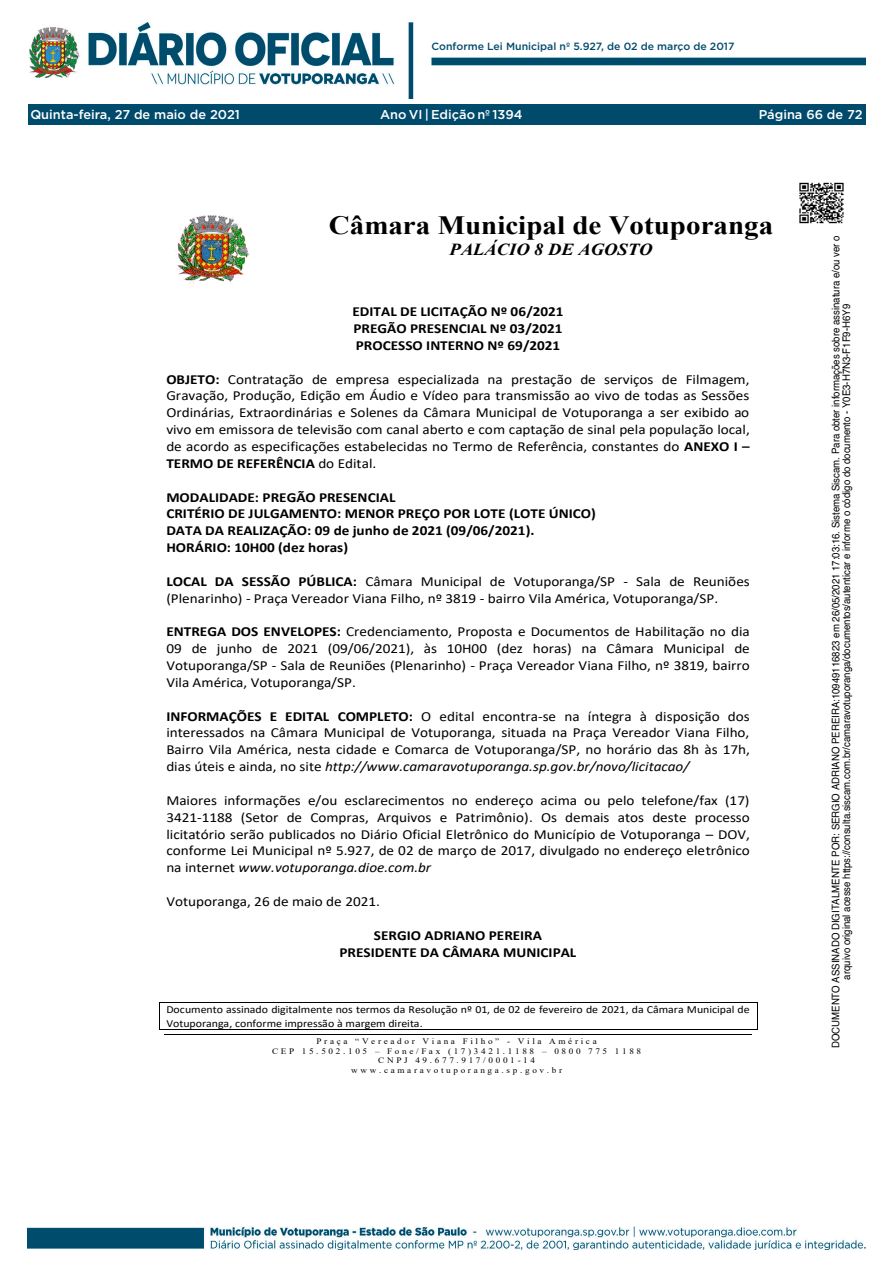
<style>
.page{position:relative;width:893px;height:1263px;background:#fff}
.page>*{position:absolute;margin:0;border:0;box-sizing:border-box;transform-origin:0 0}
.t1{font:700 26.4px "Times New Roman";color:#000;scale:1.1 1}
.t2{font:italic 700 16.8px "Times New Roman";color:#000;scale:1.1 1}
.t3{font:13.8px/16.8px "Calibri";color:#000;text-align:justify;scale:1.1 1}
.t4{font:700 13.8px/16.8px "Calibri";color:#000;text-align:justify;scale:1.1 1}
.t5{font:500 12.75px "Gotham";color:#fff}
.t6{font:10.8px/13.2px "Calibri";color:#000;scale:1.1 1}
.t7{font:10.5px/10.5px "Helvetica";color:#000;text-align:center;scale:.91 1}
.t8{font:500 10.5px "Gotham";color:#004b6c}
.t9{font:8.4px/9.6px "Times New Roman";letter-spacing:.29em;color:#000;text-align:center;scale:1.1 1}
.s1{font-weight:700}
.s2{font-style:italic}
</style>
<div class="page">
<img style="left:28px;top:1226px;width:837px;height:24px">
<img style="left:29px;top:22px;width:836px;height:76px">
<div style="left:28px;top:104px;width:837px;height:21px;background:#004b6c"></div>
<img style="left:175px;top:215px;width:80px;height:70px">
<hr style="left:164px;top:1034px;width:588px;height:1px;background:#000">
<hr style="left:160px;top:1002px;width:597px;height:1px;background:#000">
<svg style="left:159px;top:1002px;width:1px;height:28px"></svg>
<hr style="left:160px;top:1029px;width:597px;height:1px;background:#000">
<svg style="left:757px;top:1002px;width:1px;height:28px"></svg>
<img style="left:799px;top:182px;width:45px;height:42px">
<p class="t8" style="left:432px;top:40px;width:304px">Conforme Lei Municipal nº 5.927, de 02 de março de 2017</p>
<p class="t5" style="left:30px;top:106px;width:211px">Quinta-feira, 27 de maio de 2021</p>
<p class="t5" style="left:380px;top:106px;width:144px">Ano VI | Edição nº 1394</p>
<p class="t5" style="left:759px;top:106px;width:105px">Página 66 de 72</p>
<p class="t1" style="left:329px;top:206px;width:405px">Câmara Municipal de Votuporanga</p>
<p class="t2" style="left:450px;top:238px;width:186px">PALÁCIO 8 DE AGOSTO</p>
<p class="t4" style="left:352px;top:303px;width:193px">EDITAL DE LICITAÇÃO Nº 06/2021<br>PREGÃO PRESENCIAL Nº 03/2021<br>PROCESSO INTERNO Nº 69/2021</p>
<p class="t3" style="left:166px;top:370px;width:532px"><span class="s1">OBJETO:</span> Contratação de empresa especializada na prestação de serviços de Filmagem, Gravação, Produção, Edição em Áudio e Vídeo para transmissão ao vivo de todas as Sessões Ordinárias, Extraordinárias e Solenes da Câmara Municipal de Votuporanga a ser exibido ao vivo em emissora de televisão com canal aberto e com captação de sinal pela população local, de acordo as especificações estabelecidas no Termo de Referência, constantes do <span class="s1">ANEXO I – TERMO DE REFERÊNCIA</span> do Edital.</p>
<p class="t4" style="left:166px;top:488px;width:392px;text-align:left">MODALIDADE: PREGÃO PRESENCIAL<br>CRITÉRIO DE JULGAMENTO: MENOR PREÇO POR LOTE (LOTE ÚNICO)<br>DATA DA REALIZAÇÃO: 09 de junho de 2021 (09/06/2021).<br>HORÁRIO: 10H00 (dez horas)</p>
<p class="t3" style="left:166px;top:572px;width:532px"><span class="s1">LOCAL DA SESSÃO PÚBLICA:</span> Câmara Municipal de Votuporanga/SP - Sala de Reuniões (Plenarinho) - Praça Vereador Viana Filho, nº 3819 - bairro Vila América, Votuporanga/SP.</p>
<p class="t3" style="left:166px;top:623px;width:532px"><span class="s1">ENTREGA DOS ENVELOPES:</span> Credenciamento, Proposta e Documentos de Habilitação no dia 09 de junho de 2021 (09/06/2021), às 10H00 (dez horas) na Câmara Municipal de Votuporanga/SP - Sala de Reuniões (Plenarinho) - Praça Vereador Viana Filho, nº 3819, bairro Vila América, Votuporanga/SP.</p>
<p class="t3" style="left:166px;top:707px;width:532px"><span class="s1">INFORMAÇÕES E EDITAL COMPLETO:</span> O edital encontra-se na íntegra à disposição dos interessados na Câmara Municipal de Votuporanga, situada na Praça Vereador Viana Filho, Bairro Vila América, nesta cidade e Comarca de Votuporanga/SP, no horário das 8h às 17h, dias úteis e ainda, no site <span class="s2">http://www.camaravotuporanga.sp.gov.br/novo/licitacao/</span></p>
<p class="t3" style="left:166px;top:791px;width:532px">Maiores informações e/ou esclarecimentos no endereço acima ou pelo telefone/fax (17)<br>3421-1188 (Setor de Compras, Arquivos e Patrimônio). Os demais atos deste processo licitatório serão publicados no Diário Oficial Eletrônico do Município de Votuporanga – DOV, conforme Lei Municipal nº 5.927, de 02 de março de 2017, divulgado no endereço eletrônico na internet <span class="s2">www.votuporanga.dioe.com.br</span></p>
<p class="t3" style="left:166px;top:893px;width:196px">Votuporanga, 26 de maio de 2021.</p>
<p class="t4" style="left:340px;top:926px;width:217px;text-align:center">SERGIO ADRIANO PEREIRA<br>PRESIDENTE DA CÂMARA MUNICIPAL</p>
<p class="t6" style="left:166px;top:1003px;width:532px">Documento assinado digitalmente nos termos da Resolução nº 01, de 02 de fevereiro de 2021, da Câmara Municipal de<br>Votuporanga, conforme impressão à margem direita.</p>
<p class="t9" style="left:272px;top:1036px;width:337px">Praça “Vereador Viana Filho” - Vila América<br>CEP 15.502.105 – Fone/Fax (17)3421.1188 – 0800 775 1188<br>CNPJ 49.677.917/0001-14 www.camaravotuporanga.sp.gov.br</p>
<p class="t7" style="left:831px;top:1048px;width:894px;rotate:-90deg">DOCUMENTO ASSINADO DIGITALMENTE POR: SERGIO ADRIANO PEREIRA:10949116823 em 26/05/2021 17:03:16. Sistema Siscam. Para obter informações sobre assinatura e/ou ver o arquivo original acesse https://consulta.siscam.com.br/camaravotuporanga/documentos/autenticar e informe o código do documento - Y0E3-H7N3-F1F9-H6Y9</p>
</div>
